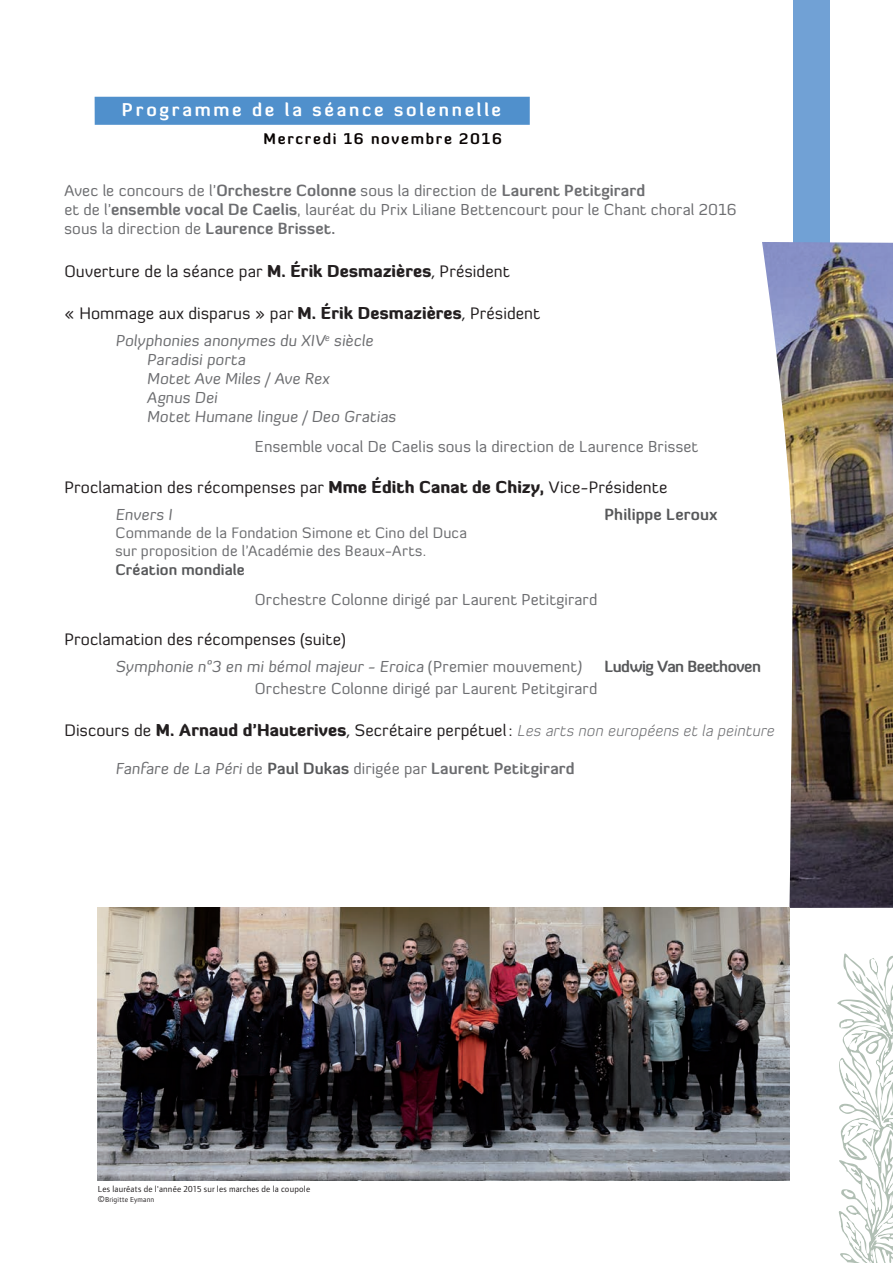
<style>
.page{position:relative;width:893px;height:1263px;background:#fff}
.page>*{position:absolute;margin:0;border:0;box-sizing:border-box;transform-origin:0 0}
.t1{font:700 18px "Diavlo";letter-spacing:.155em;color:#fff}
.t2{font:16.5px "Diavlo";letter-spacing:.01em;color:#231f20}
.t3{font:15.75px/18.9px "Diavlo";letter-spacing:.01em;color:#6c6d70}
.t4{font:italic 300 15.75px "Diavlo";color:#6c6d70}
.t5{font:700 15.75px "Diavlo";letter-spacing:-.015em;color:#57585a}
.t6{font:700 15.75px "Diavlo";letter-spacing:.01em;color:#57585a}
.t7{font:15px/18px "Diavlo";letter-spacing:.01em;color:#6c6d70}
.t8{font:700 15px "Diavlo";letter-spacing:.115em;color:#080302}
.t9{font:700 15px "Diavlo";letter-spacing:.005em;color:#57585a}
.t10{font:9px "Foundry Form Sans";letter-spacing:.02em;color:#231f20}
.t11{font:7.5px "Foundry Form Sans";letter-spacing:.02em;color:#231f20}
.s1{font-weight:700}
.s2{font-weight:900}
.s3{font-family:"Foundry Form Sans"}
.s4{font-weight:400;font-style:normal;font-size:16.5px;color:#231f20}
.s5{font-weight:900;font-style:normal;font-size:16.5px;color:#231f20}
.s6{font-family:"Foundry Form Sans";font-weight:400;font-style:normal;font-size:16.5px;color:#231f20}
.s7{font-weight:700;color:#57585a}
.s8{font-size:9px}
</style>
<div class="page">
<div style="left:793px;top:0;width:37px;height:331px;background:#71a1d5"></div>
<div style="left:95px;top:97px;width:435px;height:28px;background:#5090cc"></div>
<svg style="left:837px;top:953px;width:56px;height:310px"></svg>
<img style="left:762px;top:242px;width:131px;height:666px">
<img style="left:98px;top:908px;width:691px;height:273px">
<p class="t1" style="left:122px;top:98px;width:381px">Programme de la séance solennelle</p>
<p class="t8" style="left:264px;top:130px;width:240px">Mercredi 16 novembre 2016</p>
<p class="t3" style="left:64px;top:181px;width:674px">Avec le concours de l’<span class="s1">Orchestre Colonne</span> sous la direction de <span class="s1">Laurent Petitgirard<br></span>et de l’<span class="s1">ensemble vocal De Caelis</span>, lauréat du Prix Liliane Bettencourt pour le Chant choral 2016 sous la direction de <span class="s1">Laurence Brisset.</span></p>
<p class="t2" style="left:64px;top:261px;width:447px">Ouverture de la séance par <span class="s2">M. Érik Desmazières</span><span class="s3">,</span> Président</p>
<p class="t2" style="left:64px;top:302px;width:477px">« Hommage aux disparus » par <span class="s2">M. Érik Desmazières</span><span class="s3">,</span> Président</p>
<p class="t3" style="left:147px;top:331px;width:253px;text-indent:-31px">Polyphonies anonymes du XIV<sup>e</sup> siècle<br>Paradisi porta<br>Motet Ave Miles / Ave Rex<br>Agnus Dei<br>Motet Humane lingue / Deo Gratias</p>
<p class="t3" style="left:255px;top:436px;width:445px">Ensemble vocal De Caelis sous la direction de Laurence Brisset</p>
<p class="t2" style="left:64px;top:477px;width:605px">Proclamation des récompenses par <span class="s2">Mme Édith Canat de Chizy,</span> Vice-Présidente</p>
<p class="t3" style="left:115px;top:505px;width:60px">Envers I</p>
<p class="t6" style="left:604px;top:505px;width:114px">Philippe Leroux</p>
<p class="t7" style="left:115px;top:524px;width:353px">Commande de la Fondation Simone et Cino del Duca sur proposition de l’Académie des Beaux-Arts.</p>
<p class="t9" style="left:115px;top:560px;width:131px">Création mondiale</p>
<p class="t3" style="left:255px;top:590px;width:344px">Orchestre Colonne dirigé par Laurent Petitgirard</p>
<p class="t2" style="left:64px;top:629px;width:283px">Proclamation des récompenses (suite)</p>
<p class="t3" style="left:115px;top:657px;width:470px">Symphonie n°3 en mi bémol majeur - Eroica ( Premier mouvement)</p>
<p class="t5" style="left:604px;top:657px;width:158px">Ludwig Van Beethoven</p>
<p class="t3" style="left:255px;top:679px;width:344px">Orchestre Colonne dirigé par Laurent Petitgirard</p>
<p class="t4" style="left:64px;top:720px;width:715px"><span class="s4">Discours de</span> <span class="s5">M. Arnaud d’Hauterives</span><span class="s6">,</span> <span class="s4">Secrétaire perpétuel :</span> Les arts non européens etla peinture</p>
<p class="t3" style="left:115px;top:759px;width:461px">Fanfare de La Péri de <span class="s7">Paul Dukas</span> dirigée par <span class="s1">Laurent Petitgirard</span></p>
<p class="t10" style="left:98px;top:1184px;width:214px">Les lauréats de l'année 2015 sur les marches de la coupole</p>
<p class="t11" style="left:98px;top:1195px;width:58px"><span class="s8">©</span>Brigitte Eymann</p>
</div>
